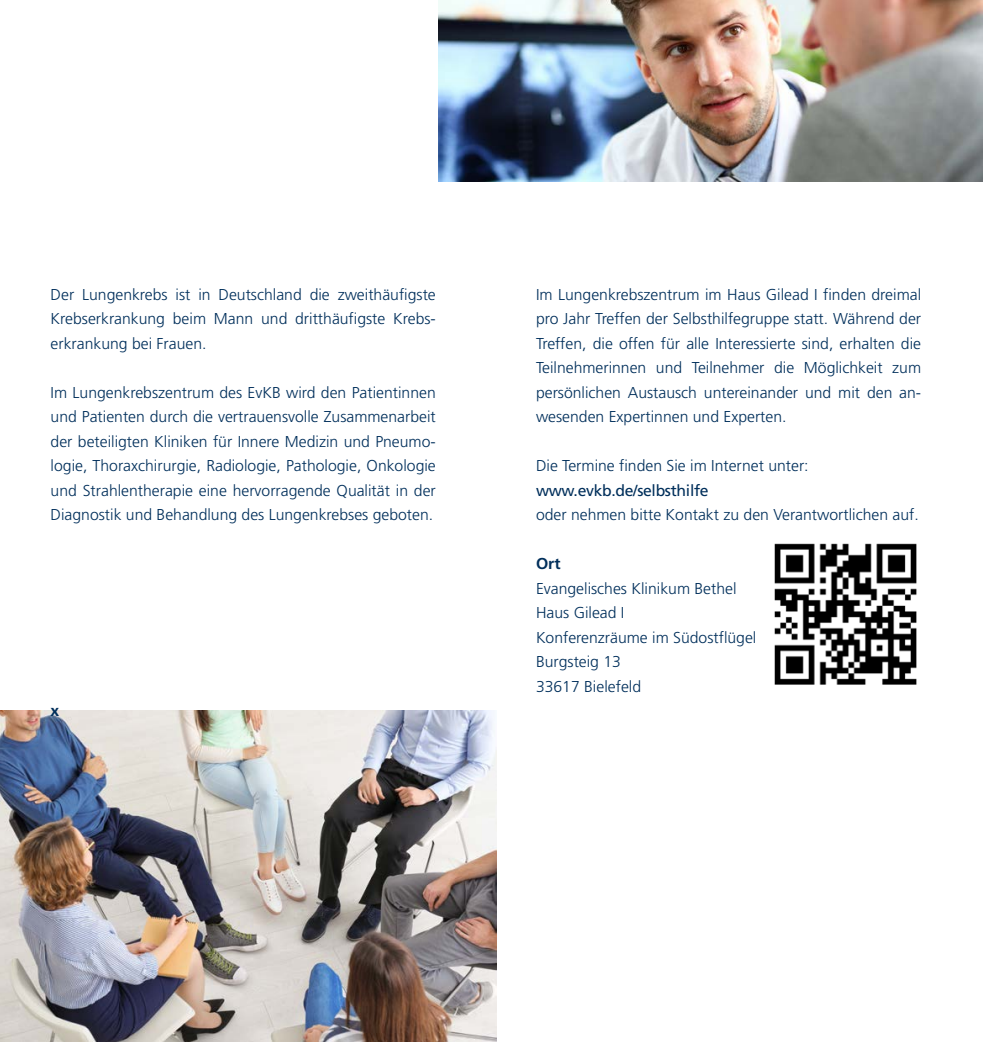
<style>
.page{position:relative;width:983px;height:1042px;background:#fff}
.page>*{position:absolute;margin:0;border:0;box-sizing:border-box;transform-origin:0 0}
.t1{font:300 15.75px/24.5px "Frutiger LT Std";color:#002f5b;text-align:justify}
.t2{font:15.75px "Frutiger LT Std";letter-spacing:-.02em;color:#002f5b}
.t3{font:700 15.75px "Frutiger LT Std";color:#002f5b}
</style>
<div class="page">
<img style="left:774px;top:543px;width:143px;height:142px">
<img style="left:0;top:711px;width:496px;height:331px">
<img style="left:438px;top:0;width:544px;height:181px">
<p class="t1" style="left:51px;top:282px;width:386px">Der Lungenkrebs ist in Deutschland die zweithäufigste Krebserkrankung beim Mann und dritthäufigste Krebs&shy;erkrankung bei Frauen.</p>
<p class="t1" style="left:51px;top:380px;width:386px">Im Lungenkrebszentrum des EvKB wird den Patientinnen und Patienten durch die vertrauensvolle Zusammenarbeit der beteiligten Kliniken für Innere Medizin und Pneumo&shy;logie, Thoraxchirurgie, Radiologie, Pathologie, Onkologie und Strahlentherapie eine hervorragende Qualität in der Diagnostik und Behandlung des Lungenkrebses geboten.</p>
<p class="t3" style="left:51px;top:701px;width:10px">x</p>
<p class="t1" style="left:536px;top:282px;width:386px">Im Lungenkrebszentrum im Haus Gilead I finden dreimal pro Jahr Treffen der Selbsthilfegruppe statt. Während der Treffen, die offen für alle Interessierte sind, erhalten die Teilnehmerinnen und Teilnehmer die Möglichkeit zum persönlichen Austausch untereinander und mit den an&shy;wesenden Expertinnen und Experten.</p>
<p class="t1" style="left:536px;top:454px;width:274px">Die Termine finden Sie im Internet unter:</p>
<p class="t2" style="left:536px;top:481px;width:174px">www.evkb.de/selbsthilfe</p>
<p class="t1" style="left:536px;top:503px;width:384px">oder nehmen bitte Kontakt zu den Verantwortlichen auf.</p>
<p class="t3" style="left:536px;top:554px;width:26px">Ort</p>
<p class="t1" style="left:536px;top:576px;width:202px">Evangelisches Klinikum Bethel</p>
<p class="t1" style="left:536px;top:601px;width:90px">Haus Gilead I</p>
<p class="t1" style="left:536px;top:625px;width:222px">Konferenzräume im Südostflügel</p>
<p class="t1" style="left:536px;top:650px;width:86px">Burgsteig 13</p>
<p class="t1" style="left:536px;top:674px;width:107px">33617 Bielefeld</p>
</div>
